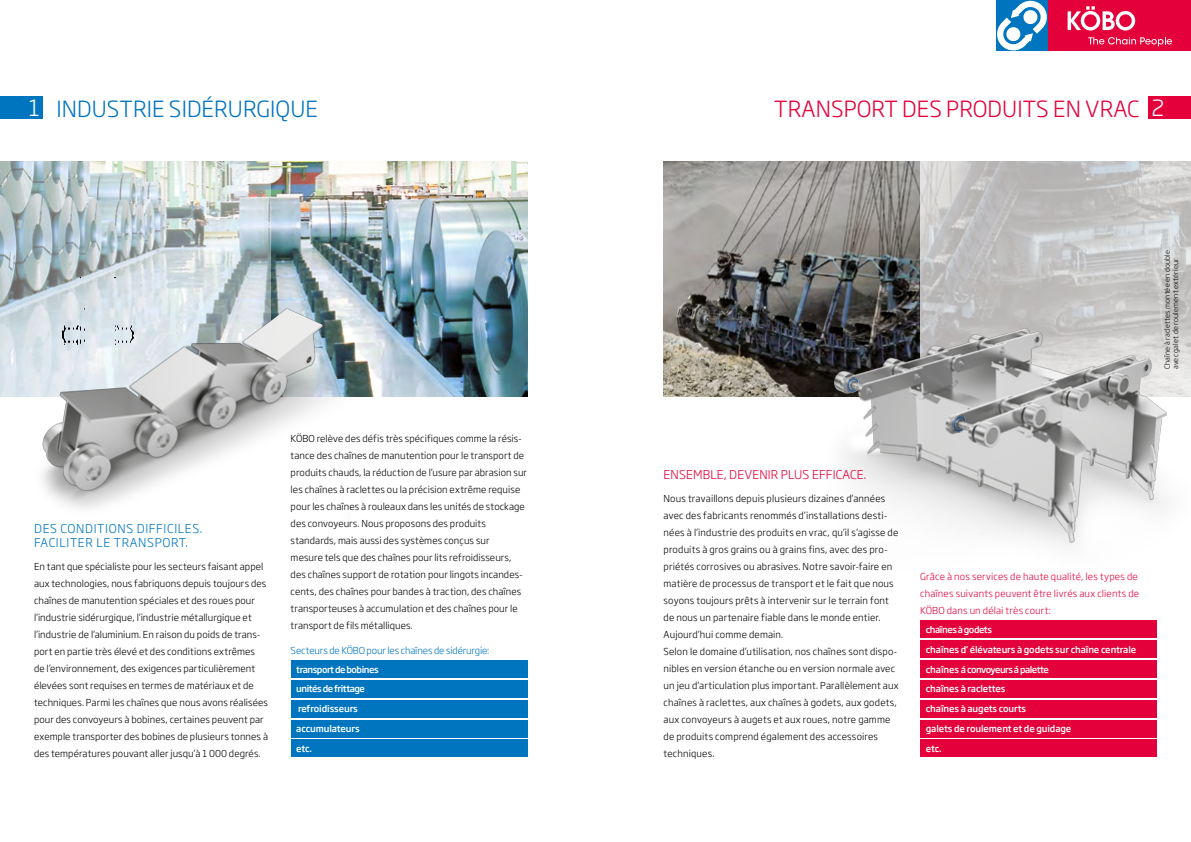
<style>
.page{position:relative;width:1191px;height:842px;background:#fff}
.page>*{position:absolute;margin:0;border:0;box-sizing:border-box;transform-origin:0 0}
.t1{font:300 22px "Soho Gothic Pro";letter-spacing:.005em;color:#e4003a}
.t2{font:300 22px "Soho Gothic Pro";letter-spacing:.005em;color:#0075bf}
.t3{font:300 22px "Soho Gothic Pro";color:#fff}
.t4{font:300 12px/14.4px "Soho Gothic Pro";letter-spacing:.055em;color:#0075bf}
.t5{font:300 12px "Soho Gothic Pro";letter-spacing:.015em;color:#e4003a}
.t6{font:300 9.5px/17px "Soho Gothic Pro";letter-spacing:.01em;color:#000}
.t7{font:300 9.5px/17px "Soho Gothic Pro";letter-spacing:.015em;color:#e4003a}
.t8{font:300 9.5px "Soho Gothic Pro";letter-spacing:-.015em;color:#0075bf}
.t9{font:500 9px "Soho Gothic Pro";letter-spacing:-.01em;color:#fff}
.t10{font:500 9px "Soho Gothic Pro";letter-spacing:-.05em;color:#fff}
.t11{font:300 7px/8.4px "Soho Gothic Pro";letter-spacing:.03em;color:#000}
.s1{color:#fff}
</style>
<div class="page">
<div style="left:1047px;top:0;width:144px;height:51px;background:#e4003a"></div>
<svg style="left:1067px;top:6px;width:68px;height:25px"></svg>
<svg style="left:996px;top:0;width:52px;height:51px"></svg>
<svg style="left:1088px;top:37px;width:84px;height:9px"></svg>
<div style="left:1148px;top:96px;width:43px;height:23px;background:#e4003a"></div>
<div style="left:0;top:96px;width:42px;height:23px;background:#0075bf"></div>
<div style="left:291px;top:660px;width:236px;height:17px;background:#0075bf"></div>
<div style="left:291px;top:680px;width:236px;height:17px;background:#0075bf"></div>
<div style="left:291px;top:700px;width:236px;height:17px;background:#0075bf"></div>
<div style="left:291px;top:720px;width:236px;height:17px;background:#0075bf"></div>
<div style="left:291px;top:740px;width:236px;height:17px;background:#0075bf"></div>
<div style="left:920px;top:621px;width:237px;height:17px;background:#e4003a"></div>
<div style="left:920px;top:660px;width:237px;height:17px;background:#e4003a"></div>
<div style="left:920px;top:680px;width:237px;height:17px;background:#e4003a"></div>
<div style="left:920px;top:700px;width:237px;height:17px;background:#e4003a"></div>
<div style="left:920px;top:740px;width:237px;height:17px;background:#e4003a"></div>
<div style="left:920px;top:720px;width:237px;height:17px;background:#e4003a"></div>
<div style="left:920px;top:641px;width:237px;height:17px;background:#e4003a"></div>
<img style="left:844px;top:397px;width:323px;height:149px">
<img style="left:663px;top:162px;width:257px;height:235px">
<svg style="left:920px;top:162px;width:271px;height:235px;background:#c1c0c0"></svg>
<img style="left:0;top:162px;width:527px;height:235px">
<img style="left:11px;top:305px;width:339px;height:204px">
<img style="left:31px;top:259px;width:129px;height:116px">
<h1 class="t3" style="left:29px;top:91px;width:12px">1</h1>
<h1 class="t2" style="left:56px;top:92px;width:263px">INDUSTRIE SIDÉRURGIQUE</h1>
<p class="t4" style="left:34px;top:520px;width:170px">DES CONDITIONS DIFFICILES.<br>FACILITER LE TRANSPORT.</p>
<p class="t6" style="left:34px;top:557px;width:235px">En tant que spécialiste pour les secteurs faisant appel aux technologies, nous fabriquons depuis toujours des chaînes de manutention spéciales et des roues pour l’industrie sidérurgique, l’industrie métallurgique et l’industrie de l’aluminium. En raison du poids de trans&shy;port en partie très élevé et des conditions extrêmes de l’environnement, des exigences particulièrement élevées sont requises en termes de matériaux et de techniques. Parmi les chaînes que nous avons réalisées pour des convoyeurs à bobines, certaines peuvent par exemple transporter des bobines de plusieurs tonnes à des températures pouvant aller jusqu’à 1 000 degrés.</p>
<p class="t6" style="left:291px;top:429px;width:238px">KÖBO relève des défis très spécifiques comme la résis&shy;tance des chaînes de manutention pour le transport de produits chauds, la réduction de l’usure par abrasion sur les chaînes à raclettes ou la précision extrême requise pour les chaînes à rouleaux dans les unités de stockage des convoyeurs. Nous proposons des produits standards, mais aussi des systèmes conçus sur<br>mesure tels que des chaînes pour lits refroidisseurs, des chaînes support de rotation pour lingots incandes&shy;cents, des chaînes pour bandes à traction, des chaînes transporteuses à accumulation et des chaînes pour le transport de fils métalliques.</p>
<p class="t8" style="left:291px;top:643px;width:200px">Secteurs de KÖBO pour les chaînes de sidérurgie:</p>
<p class="t10" style="left:296px;top:662px;width:84px">transport de bobines</p>
<p class="t10" style="left:296px;top:682px;width:70px">unités de frittage</p>
<p class="t9" style="left:298px;top:702px;width:61px">refroidisseurs</p>
<p class="t9" style="left:296px;top:722px;width:65px">accumulateurs</p>
<p class="t9" style="left:296px;top:741px;width:17px">etc.</p>
<h1 class="t1" style="left:774px;top:92px;width:391px">TRANSPORT DES PRODUITS EN VRAC <span class="s1">2</span></h1>
<p class="t11" style="left:1162px;top:369px;width:121px;rotate:-90deg">Chaîne à raclettes montée en double avec galet de roulement extérieur</p>
<p class="t5" style="left:663px;top:465px;width:204px">ENSEMBLE, DEVENIR PLUS EFFICACE.</p>
<p class="t6" style="left:663px;top:489px;width:237px">Nous travaillons depuis plusieurs dizaines d’années avec des fabricants renommés d’installations desti&shy;nées à l’industrie des produits en vrac, qu’il s’agisse de produits à gros grains ou à grains fins, avec des pro&shy;priétés corrosives ou abrasives. Notre savoir-faire en matière de processus de transport et le fait que nous soyons toujours prêts à intervenir sur le terrain font de nous un partenaire fiable dans le monde entier.<br>Aujourd’hui comme demain.<br>Selon le domaine d’utilisation, nos chaînes sont dispo&shy;nibles en version étanche ou en version normale avec un jeu d’articulation plus important. Parallèlement aux chaînes à raclettes, aux chaînes à godets, aux godets, aux convoyeurs à augets et aux roues, notre gamme de produits comprend également des accessoires techniques.</p>
<p class="t7" style="left:920px;top:567px;width:220px">Grâce à nos services de haute qualité, les types de chaînes suivants peuvent être livrés aux clients de<br>KÖBO dans un délai très court:</p>
<p class="t10" style="left:926px;top:622px;width:68px">chaînes à godets</p>
<p class="t10" style="left:926px;top:662px;width:125px">chaînes á convoyeurs á palette</p>
<p class="t9" style="left:926px;top:682px;width:81px">chaînes à raclettes</p>
<p class="t9" style="left:926px;top:702px;width:102px">chaînes à augets courts</p>
<p class="t9" style="left:926px;top:741px;width:17px">etc.</p>
<p class="t9" style="left:926px;top:642px;width:212px">chaînes d‘ élévateurs à godets sur chaîne centrale</p>
<p class="t9" style="left:926px;top:722px;width:147px">galets de roulement et de guidage</p>
</div>
